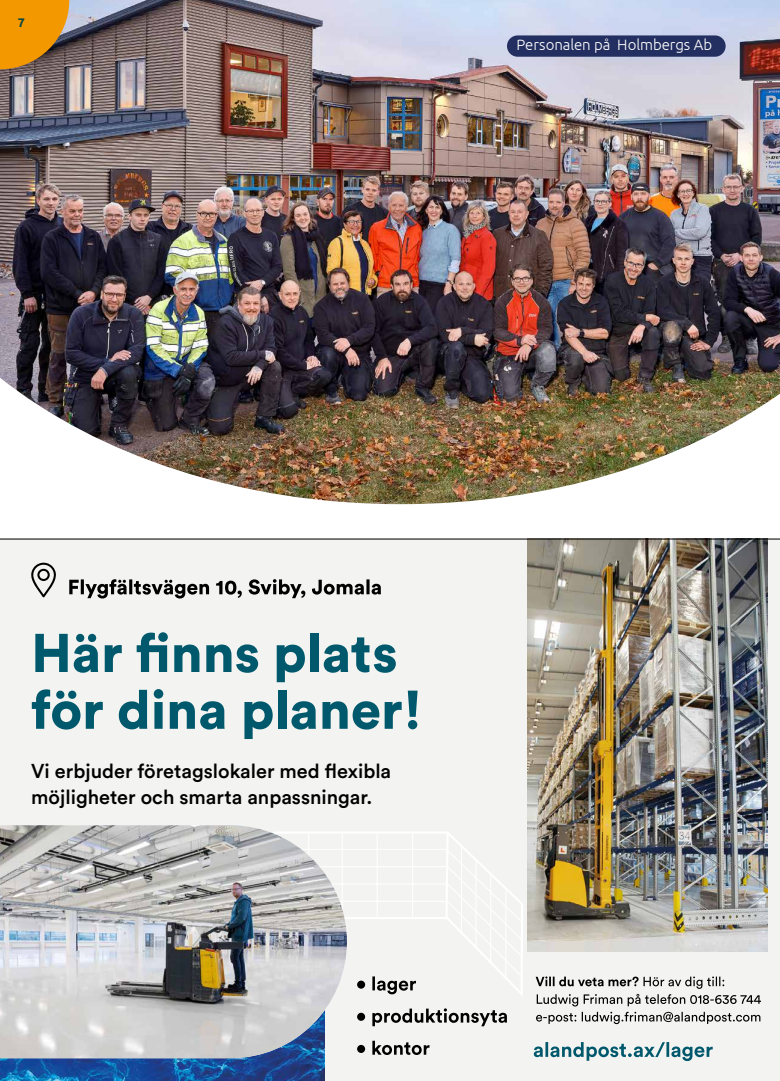
<style>
.page{position:relative;width:780px;height:1081px;background:#fff}
.page>*{position:absolute;margin:0;border:0;box-sizing:border-box;transform-origin:0 0}
.t1{font:900 53.88px/56.8px "Circular Std";color:#00586c}
.t2{font:500 19.88px/25.4px "Circular Std";color:#000}
.t3{font:300 15px "Ubuntu";letter-spacing:-.005em;color:#fff}
.t4{font:700 12.5px "Ubuntu";color:#0c493f}
</style>
<div class="page">
<img style="left:0;top:0;width:780px;height:504px">
<img style="left:0;top:539px;width:780px;height:542px">
<div style="left:507px;top:35px;width:218px;height:22px;background:#232f60;border-radius:11px"></div>
<svg style="left:0;top:0;width:69px;height:69px;background:#d58a13"></svg>
<p class="t4" style="left:18px;top:15px;width:9px">7</p>
<p class="t3" style="left:516px;top:36px;width:197px">Personalen på Holmbergs Ab</p>
<h1 class="t1" style="left:31px;top:623px;width:392px">Här finns plats för dina planer!</h1>
<p class="t2" style="left:31px;top:758px;width:361px">Vi erbjuder företagslokaler med flexibla möjligheter och smarta anpassningar.</p>
</div>
